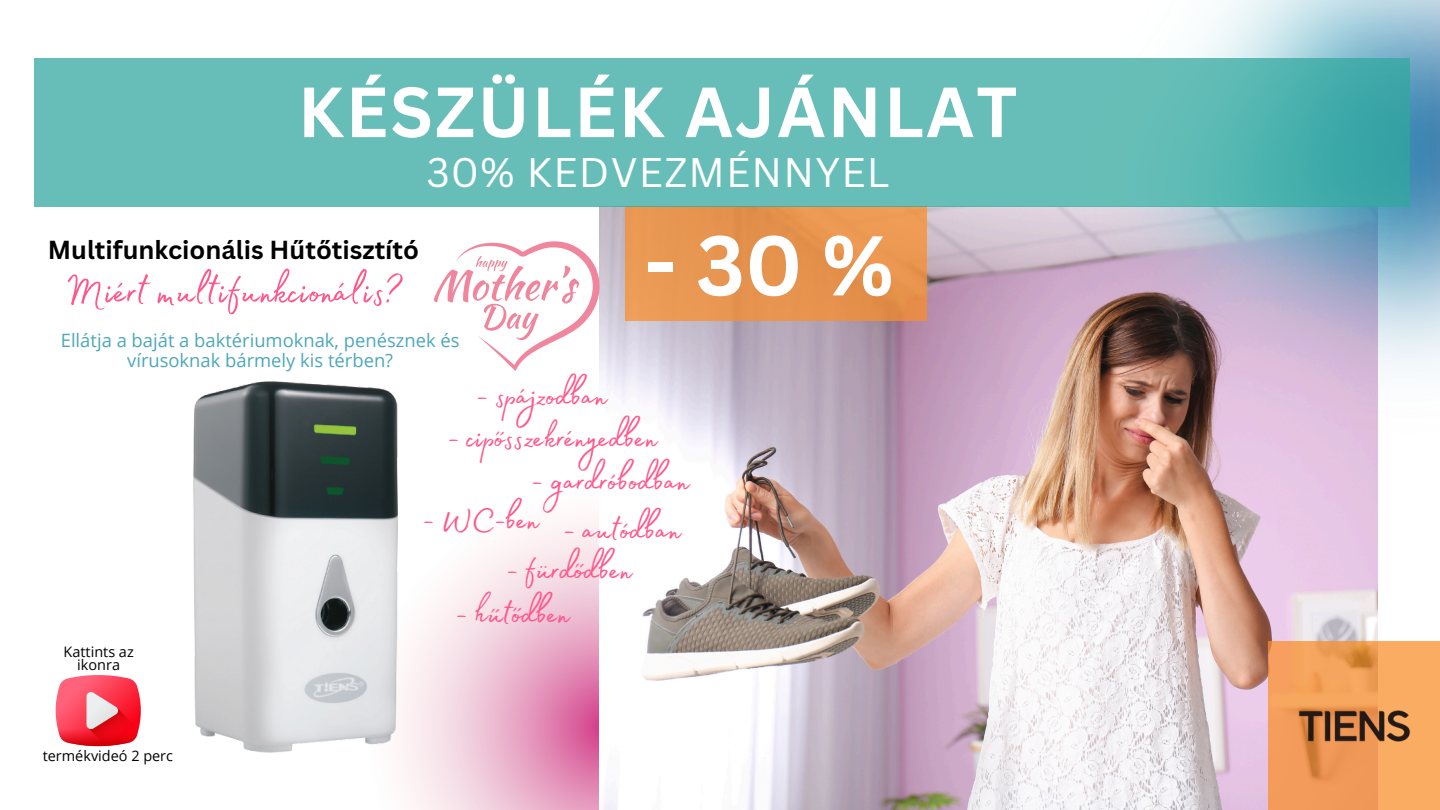
<style>
.page{position:relative;width:1440px;height:810px;background:#fff}
.page>*{position:absolute;margin:0;border:0;box-sizing:border-box;transform-origin:0 0}
.t1{font:700 82.8px "Canva Sans";color:#fff}
.t2{font:700 69.3px "Canva Sans";letter-spacing:.03em;color:#fff}
.t3{font:50.4px "Madelyn Fill";color:#ff5789}
.t4{font:40.9px "Madelyn Fill";color:#ff5789}
.t5{font:40.3px "Canva Sans";letter-spacing:.03em;color:#fff}
.t6{font:700 25.4px "Canva Sans";color:#000}
.t7{font:18.4px/20px "Open Sans";color:#4ca7bb;text-align:center}
.t8{font:14.5px/12.8px "Open Sans";color:#000;text-align:center}
</style>
<div class="page">
<svg style="left:403px;top:520px;width:196px;height:290px"></svg>
<img style="left:599px;top:207px;width:779px;height:603px">
<img style="left:1064px;top:0;width:376px;height:435px">
<svg style="left:1269px;top:641px;width:171px;height:169px;background:#f4a25c"></svg>
<div style="left:625px;top:207px;width:302px;height:114px;background:#e79550"></div>
<img style="left:193px;top:381px;width:226px;height:381px">
<svg style="left:34px;top:59px;width:1376px;height:148px;background:#62bbb6"></svg>
<img style="left:1298px;top:688px;width:114px;height:76px">
<svg style="left:55px;top:675px;width:86px;height:72px;background:#f4606f"></svg>
<svg style="left:434px;top:241px;width:166px;height:130px"></svg>
<p class="t2" style="left:298px;top:63px;width:721px">KÉSZÜLÉK AJÁNLAT</p>
<p class="t5" style="left:426px;top:144px;width:465px">30% KEDVEZMÉNNYEL</p>
<h4 class="t6" style="left:48px;top:232px;width:373px">Multifunkcionális Hűtőtisztító</h4>
<h4 class="t3" style="left:65px;top:253px;width:338px">Miért multifunkcionális?</h4>
<h4 class="t7" style="left:61px;top:330px;width:400px">Ellátja a baját a baktériumoknak, penésznek és vírusoknak bármely kis térben?</h4>
<h1 class="t1" style="left:645px;top:207px;width:251px">- 30 %</h1>
<p class="t4" style="left:476px;top:365px;width:131px">- spájzodban</p>
<p class="t4" style="left:448px;top:407px;width:210px">- cipősszekrényedben</p>
<h4 class="t4" style="left:532px;top:450px;width:158px">- gardróbodban</h4>
<p class="t4" style="left:423px;top:489px;width:117px">- WC-ben</p>
<h4 class="t4" style="left:564px;top:499px;width:118px">- autódban</h4>
<h4 class="t4" style="left:506px;top:539px;width:126px">- fürdődben</h4>
<h2 class="t8" style="left:64px;top:645px;width:72px">Kattints az ikonra</h2>
<h6 class="t8" style="left:43px;top:749px;width:132px">termékvideó 2 perc</h6>
<h4 class="t4" style="left:456px;top:583px;width:114px">- hűtődben</h4>
</div>
